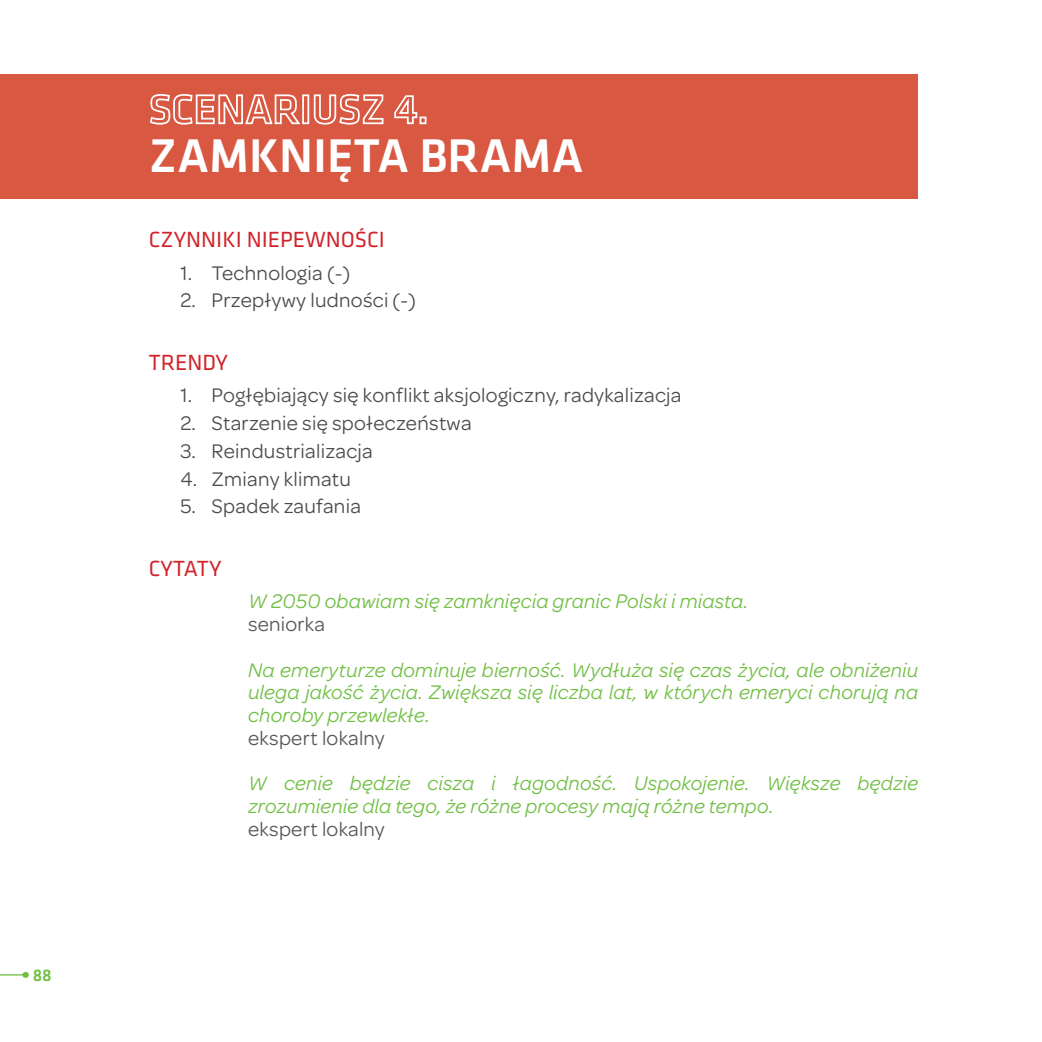
<style>
.page{position:relative;width:1042px;height:1042px;background:#fff}
.page>*{position:absolute;margin:0;border:0;box-sizing:border-box;transform-origin:0 0}
.t1{font:500 49px "Klavika";color:#fff}
.małe_nagłowki{font:22.75px "Klavika";color:#d1232a}
.Cytaty_do_scenariusz{font:italic 21px/22.8px "Omnes";letter-spacing:.01em;color:#71bf44;text-align:justify}
.t2{font:21px "Omnes";letter-spacing:.015em;color:#4b4c4d}
.Cytaty_do_scenariusz-2{font:21px "Omnes";letter-spacing:.015em;color:#57585a}
.t3{font:500 17.5px "Klavika";color:#71bf44}
</style>
<div class="page">
<div style="left:22px;top:972px;width:7px;height:6px;background:#71bf44;border-radius:50%"></div>
<svg style="left:0;top:974px;width:23px;height:1px"></svg>
<div style="left:0;top:74px;width:918px;height:124px;background:#d95842"></div>
<svg style="left:150px;top:94px;width:150px;height:31px"></svg>
<div style="left:302px;top:94px;width:7px;height:30px;border:2px solid #fff"></div>
<svg style="left:313px;top:94px;width:71px;height:31px"></svg>
<svg style="left:394px;top:95px;width:24px;height:30px"></svg>
<div style="left:419px;top:117px;width:7px;height:7px;border:2px solid #fff"></div>
<p class="t3" style="left:33px;top:965px;width:21px">88</p>
<p class="t1" style="left:149px;top:129px;width:436px">ZAMKNIĘTA BRAMA</p>
<p class="małe_nagłowki" style="left:149px;top:227px;width:238px">CZYNNIKI NIEPEWNOŚCI</p>
<p class="t2" style="left:180px;top:258px;width:171px">1. Technologia (-)</p>
<p class="t2" style="left:180px;top:286px;width:237px">2. Przepływy ludności (-)</p>
<p class="małe_nagłowki" style="left:149px;top:350px;width:81px">TRENDY</p>
<p class="t2" style="left:180px;top:381px;width:503px">1. Pogłębiający się konflikt aksjologiczny, radykalizacja</p>
<p class="t2" style="left:180px;top:409px;width:293px">2. Starzenie się społeczeństwa</p>
<p class="t2" style="left:180px;top:437px;width:194px">3. Reindustrializacja</p>
<p class="t2" style="left:180px;top:464px;width:172px">4. Zmiany klimatu</p>
<p class="t2" style="left:180px;top:492px;width:182px">5. Spadek zaufania</p>
<p class="małe_nagłowki" style="left:149px;top:556px;width:74px">CYTATY</p>
<p class="Cytaty_do_scenariusz" style="left:248px;top:589px;width:501px">W 2050 obawiam się zamknięcia granic Polski i miasta.</p>
<p class="Cytaty_do_scenariusz-2" style="left:248px;top:610px;width:78px">seniorka</p>
<p class="Cytaty_do_scenariusz" style="left:248px;top:657px;width:671px">Na emeryturze dominuje bierność. Wydłuża się czas życia, ale obniżeniu ulega jakość życia. Zwiększa się liczba lat, w których emeryci chorują na choroby przewlekłe.</p>
<p class="Cytaty_do_scenariusz-2" style="left:248px;top:724px;width:138px">ekspert lokalny</p>
<p class="Cytaty_do_scenariusz" style="left:248px;top:771px;width:671px">W cenie będzie cisza i łagodność. Uspokojenie. Większe będzie zrozumienie dla tego, że różne procesy mają różne tempo.</p>
<p class="Cytaty_do_scenariusz-2" style="left:248px;top:815px;width:138px">ekspert lokalny</p>
</div>
